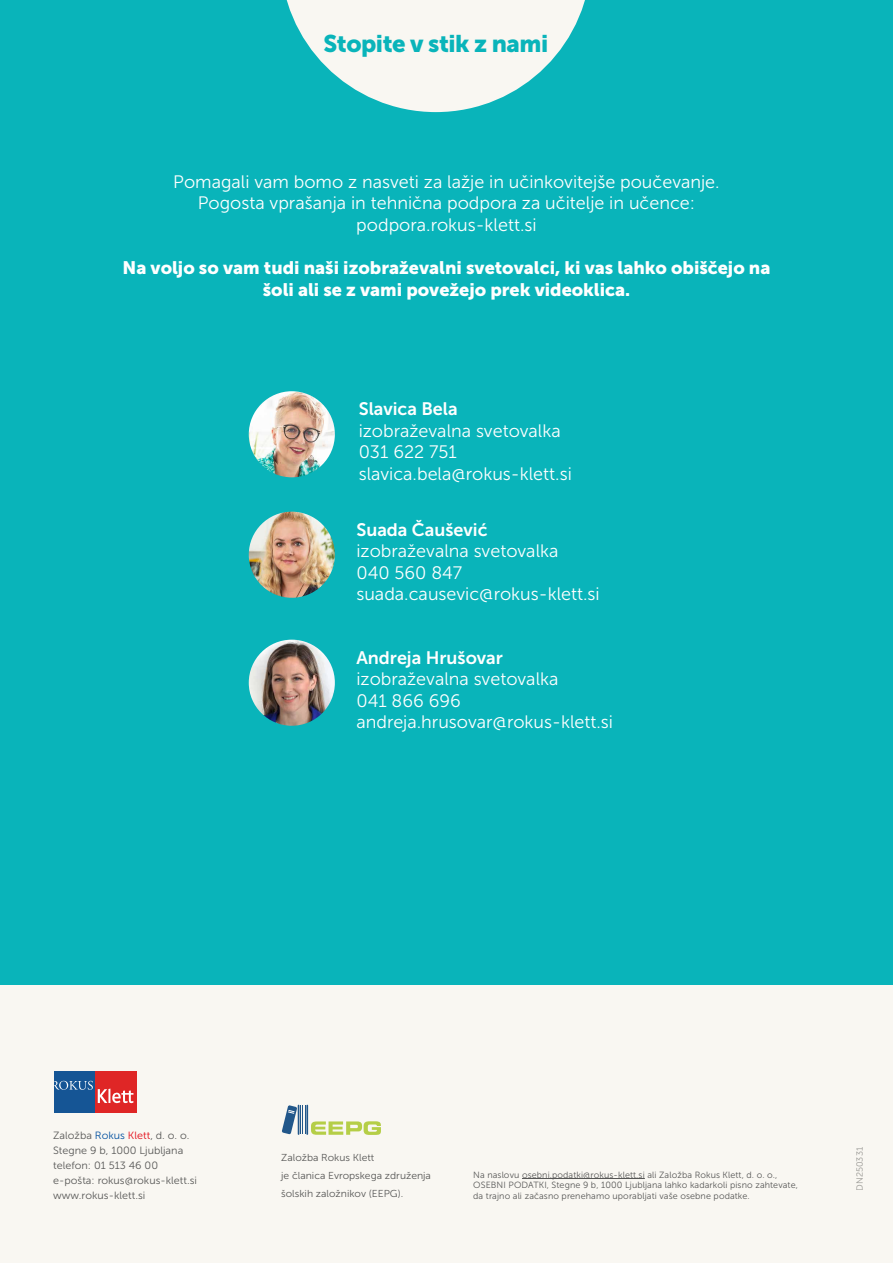
<style>
.page{position:relative;width:893px;height:1263px;background:#fff}
.page>*{position:absolute;margin:0;border:0;box-sizing:border-box;transform-origin:0 0}
.t1{font:24px "Museo Sans 900";letter-spacing:-.02em;color:#09b4ba}
.t2{font:18px/21.6px "Museo Sans 300";color:#fff}
.t3{font:18px/21.6px "Museo Sans 900";color:#fff;text-align:center}
.t4{font:18px "Museo Sans 700";color:#fff}
.t5{font:10.5px/15px "Museo Sans 300";color:#575756}
.t6{font:10.05px/18px "Museo Sans 300";color:#575756}
.t7{font:9px/10.8px "Museo Sans 300";letter-spacing:.01em;color:#575756}
.t8{font:9px "Museo Sans 300";color:#9d9d9c}
.s1{color:#004f9f}
.s2{color:#e30613}
</style>
<div class="page">
<div style="left:0;top:0;width:893px;height:986px;background:#09b4ba"></div>
<svg style="left:286px;top:0;width:299px;height:112px"></svg>
<div style="left:0;top:986px;width:893px;height:277px;background:#f9f7f2"></div>
<svg style="left:282px;top:1105px;width:99px;height:30px"></svg>
<hr style="left:522px;top:1178px;width:123px;height:1px;background:#575756">
<img style="left:249px;top:391px;width:86px;height:86px;border-radius:43px">
<img style="left:249px;top:512px;width:86px;height:86px;border-radius:43px">
<img style="left:249px;top:640px;width:86px;height:86px;border-radius:43px">
<div style="left:54px;top:1071px;width:41px;height:42px;background:#155595"></div>
<div style="left:95px;top:1071px;width:41px;height:42px;background:#df2626"></div>
<svg style="left:54px;top:1081px;width:79px;height:23px"></svg>
<h1 class="t1" style="left:323px;top:30px;width:226px">Stopite v stik z nami</h1>
<p class="t2" style="left:173px;top:171px;width:548px;text-align:center">Pomagali vam bomo z nasveti za lažje in učinkovitejše poučevanje.<br>Pogosta vprašanja in tehnična podpora za učitelje in učence: podpora.rokus-klett.si</p>
<p class="t3" style="left:123px;top:257px;width:649px">Na voljo so vam tudi naši izobraževalni svetovalci, ki vas lahko obiščejo na šoli ali se z vami povežejo prek videoklica.</p>
<p class="t4" style="left:359px;top:399px;width:100px">Slavica Bela</p>
<p class="t2" style="left:359px;top:420px;width:215px">izobraževalna svetovalka<br>031 622 751 slavica.bela@rokus-klett.si</p>
<p class="t4" style="left:356px;top:519px;width:133px">Suada Čaušević</p>
<p class="t2" style="left:356px;top:540px;width:245px">izobraževalna svetovalka<br>040 560 847 suada.causevic@rokus-klett.si</p>
<p class="t4" style="left:356px;top:647px;width:148px">Andreja Hrušovar</p>
<p class="t2" style="left:356px;top:668px;width:258px">izobraževalna svetovalka<br>041 866 696 andreja.hrusovar@rokus-klett.si</p>
<p class="t5" style="left:53px;top:1128px;width:145px">Založba <span class="s1">Rokus</span> <span class="s2">Klett</span>, d. o. o.<br>Stegne 9 b, 1000 Ljubljana telefon: 01 513 46 00 e-pošta: rokus@rokus-klett.si www.rokus-klett.si</p>
<p class="t6" style="left:281px;top:1149px;width:151px">Založba Rokus Klett<br>je članica Evropskega združenja šolskih založnikov (EEPG).</p>
<p class="t7" style="left:473px;top:1169px;width:326px">Na naslovu osebni.podatki@rokus-klett.si ali Založba Rokus Klett, d. o. o.,<br>OSEBNI PODATKI, Stegne 9 b, 1000 Ljubljana lahko kadarkoli pisno zahtevate, da trajno ali začasno prenehamo uporabljati vaše osebne podatke.</p>
<p class="t8" style="left:855px;top:1191px;width:45px;rotate:-90deg">DN250331</p>
</div>
